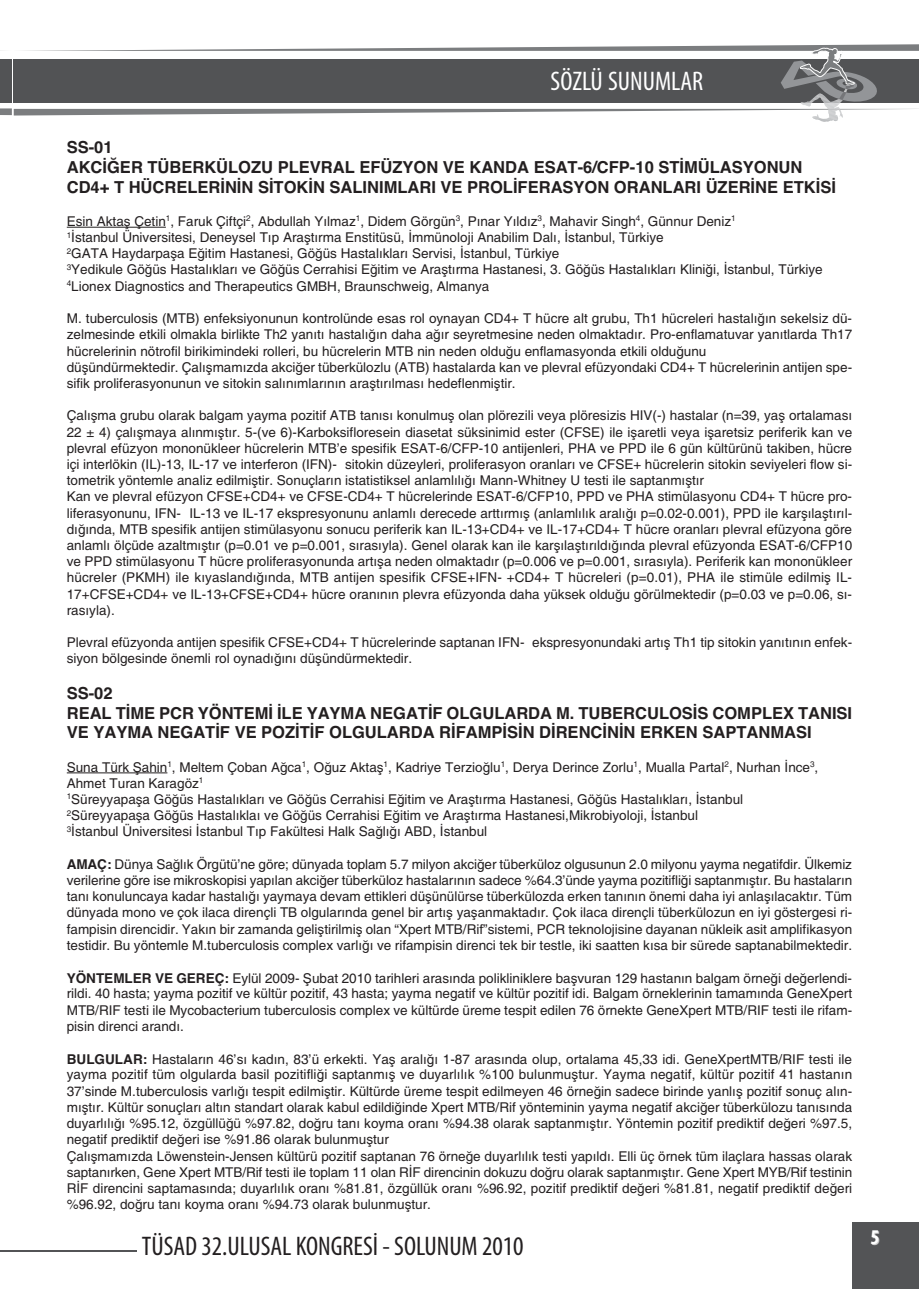
<style>
.page{position:relative;width:919px;height:1289px;background:#fff}
.page>*{position:absolute;margin:0;border:0;box-sizing:border-box;transform-origin:0 0}
.t1{font:condensed 27px "Myriad Pro";color:#231f20}
.t2{font:condensed 27px "Myriad Pro";color:#fff}
.t3{font:700 condensed 21px "Myriad Pro";color:#fff}
.t4{font:700 16.5px/19.8px "Helvetica";color:#231f20}
.t5{font:13.5px/16.2px "Helvetica";color:#231f20}
.s1{font-weight:700}
</style>
<div class="page">
<hr style="left:67px;top:227px;width:99px;height:1px;background:#231f20">
<hr style="left:67px;top:772px;width:100px;height:1px;background:#231f20">
<div style="left:852px;top:1222px;width:66px;height:66px;background:#535456"></div>
<hr style="left:13px;top:1250px;width:124px;height:2px;background:#535456">
<svg style="left:0;top:44px;width:918px;height:78px"></svg>
<svg style="left:0;top:1250px;width:13px;height:2px"></svg>
<h1 class="t2" style="left:550px;top:65px;width:154px">SÖZLÜ SUNUMLAR</h1>
<p class="t4" style="left:67px;top:139px;width:770px">SS-01<br>AKCİĞER TÜBERKÜLOZU PLEVRAL EFÜZYON VE KANDA ESAT-6/CFP-10 STİMÜLASYONUN<br>CD4+ T HÜCRELERİNİN SİTOKİN SALINIMLARI VE PROLİFERASYON ORANLARI ÜZERİNE ETKİSİ</p>
<p class="t5" style="left:67px;top:214px;width:757px">Esin Aktaş Çetin<sup>1</sup>, Faruk Çiftçi<sup>2</sup>, Abdullah Yılmaz<sup>1</sup>, Didem Görgün<sup>3</sup>, Pınar Yıldız<sup>3</sup>, Mahavir Singh<sup>4</sup>, Günnur Deniz<sup>1<br>1</sup>İstanbul Üniversitesi, Deneysel Tıp Araştırma Enstitüsü, İmmünoloji Anabilim Dalı, İstanbul, Türkiye<br><sup>2</sup>GATA Haydarpaşa Eğitim Hastanesi, Göğüs Hastalıkları Servisi, İstanbul, Türkiye<br><sup>3</sup>Yedikule Göğüs Hastalıkları ve Göğüs Cerrahisi Eğitim ve Araştırma Hastanesi, 3. Göğüs Hastalıkları Kliniği, İstanbul, Türkiye <sup>4</sup>Lionex Diagnostics and Therapeutics GMBH, Braunschweig, Almanya</p>
<p class="t5" style="left:67px;top:311px;width:786px">M. tuberculosis (MTB) enfeksiyonunun kontrolünde esas rol oynayan CD4+ T hücre alt grubu, Th1 hücreleri hastalığın sekelsiz dü&shy;zelmesinde etkili olmakla birlikte Th2 yanıtı hastalığın daha ağır seyretmesine neden olmaktadır. Pro-enflamatuvar yanıtlarda Th17 hücrelerinin nötrofil birikimindeki rolleri, bu hücrelerin MTB nin neden olduğu enflamasyonda etkili olduğunu<br>düşündürmektedir. Çalışmamızda akciğer tüberkülozlu (ATB) hastalarda kan ve plevral efüzyondaki CD4+ T hücrelerinin antijen spe&shy;sifik proliferasyonunun ve sitokin salınımlarının araştırılması hedeflenmiştir.</p>
<p class="t5" style="left:67px;top:409px;width:786px">Çalışma grubu olarak balgam yayma pozitif ATB tanısı konulmuş olan plörezili veya plöresizis HIV(-) hastalar (n=39, yaş ortalaması 22 ± 4) çalışmaya alınmıştır. 5-(ve 6)-Karboksifloresein diasetat süksinimid ester (CFSE) ile işaretli veya işaretsiz periferik kan ve plevral efüzyon mononükleer hücrelerin MTB’e spesifik ESAT-6/CFP-10 antijenleri, PHA ve PPD ile 6 gün kültürünü takiben, hücre içi interlökin (IL)-13, IL-17 ve interferon (IFN)-γ sitokin düzeyleri, proliferasyon oranları ve CFSE+ hücrelerin sitokin seviyeleri flow si&shy;tometrik yöntemle analiz edilmiştir. Sonuçların istatistiksel anlamlılığı Mann-Whitney U testi ile saptanmıştır<br>Kan ve plevral efüzyon CFSE+CD4+ ve CFSE-CD4+ T hücrelerinde ESAT-6/CFP10, PPD ve PHA stimülasyonu CD4+ T hücre pro&shy;liferasyonunu, IFN-γ IL-13 ve IL-17 ekspresyonunu anlamlı derecede arttırmış (anlamlılık aralığı p=0.02-0.001), PPD ile karşılaştırıl&shy;dığında, MTB spesifik antijen stimülasyonu sonucu periferik kan IL-13+CD4+ ve IL-17+CD4+ T hücre oranları plevral efüzyona göre anlamlı ölçüde azaltmıştır (p=0.01 ve p=0.001, sırasıyla). Genel olarak kan ile karşılaştırıldığında plevral efüzyonda ESAT-6/CFP10 ve PPD stimülasyonu T hücre proliferasyonunda artışa neden olmaktadır (p=0.006 ve p=0.001, sırasıyla). Periferik kan mononükleer hücreler (PKMH) ile kıyaslandığında, MTB antijen spesifik CFSE+IFN-γ+CD4+ T hücreleri (p=0.01), PHA ile stimüle edilmiş IL-17+CFSE+CD4+ ve IL-13+CFSE+CD4+ hücre oranının plevra efüzyonda daha yüksek olduğu görülmektedir (p=0.03 ve p=0.06, sı&shy;rasıyla).</p>
<p class="t5" style="left:67px;top:635px;width:786px">Plevral efüzyonda antijen spesifik CFSE+CD4+ T hücrelerinde saptanan IFN-γ ekspresyonundaki artış Th1 tip sitokin yanıtının enfek&shy;siyon bölgesinde önemli rol oynadığını düşündürmektedir.</p>
<p class="t4" style="left:67px;top:684px;width:786px">SS-02<br>REAL TİME PCR YÖNTEMİ İLE YAYMA NEGATİF OLGULARDA M. TUBERCULOSİS COMPLEX TANISI<br>VE YAYMA NEGATİF VE POZİTİF OLGULARDA RİFAMPİSİN DİRENCİNİN ERKEN SAPTANMASI</p>
<p class="t5" style="left:67px;top:760px;width:753px">Suna Türk Şahin<sup>1</sup>, Meltem Çoban Ağca<sup>1</sup>, Oğuz Aktaş<sup>1</sup>, Kadriye Terzioğlu<sup>1</sup>, Derya Derince Zorlu<sup>1</sup>, Mualla Partal<sup>2</sup>, Nurhan İnce<sup>3</sup>, Ahmet Turan Karagöz<sup>1<br>1</sup>Süreyyapaşa Göğüs Hastalıkları ve Göğüs Cerrahisi Eğitim ve Araştırma Hastanesi, Göğüs Hastalıkları, İstanbul <sup>2</sup>Süreyyapaşa Göğüs Hastalıklaı ve Göğüs Cerrahisi Eğitim ve Araştırma Hastanesi,Mikrobiyoloji, İstanbul<br><sup>3</sup>İstanbul Üniversitesi İstanbul Tıp Fakültesi Halk Sağlığı ABD, İstanbul</p>
<p class="t5" style="left:67px;top:857px;width:786px;text-align:justify"><span class="s1">AMAÇ:</span> Dünya Sağlık Örgütü’ne göre; dünyada toplam 5.7 milyon akciğer tüberküloz olgusunun 2.0 milyonu yayma negatifdir. Ülkemiz verilerine göre ise mikroskopisi yapılan akciğer tüberküloz hastalarının sadece %64.3’ünde yayma pozitifliği saptanmıştır. Bu hastaların tanı konuluncaya kadar hastalığı yaymaya devam ettikleri düşünülürse tüberkülozda erken tanının önemi daha iyi anlaşılacaktır. Tüm dünyada mono ve çok ilaca dirençli TB olgularında genel bir artış yaşanmaktadır. Çok ilaca dirençli tüberkülozun en iyi göstergesi ri&shy;fampisin direncidir. Yakın bir zamanda geliştirilmiş olan “Xpert MTB/Rif”sistemi, PCR teknolojisine dayanan nükleik asit amplifikasyon testidir. Bu yöntemle M.tuberculosis complex varlığı ve rifampisin direnci tek bir testle, iki saatten kısa bir sürede saptanabilmektedir.</p>
<p class="t5" style="left:67px;top:971px;width:786px;text-align:justify"><span class="s1">YÖNTEMLER VE GEREÇ:</span> Eylül 2009- Şubat 2010 tarihleri arasında polikliniklere başvuran 129 hastanın balgam örneği değerlendi&shy;rildi. 40 hasta; yayma pozitif ve kültür pozitif, 43 hasta; yayma negatif ve kültür pozitif idi. Balgam örneklerinin tamamında GeneXpert MTB/RIF testi ile Mycobacterium tuberculosis complex ve kültürde üreme tespit edilen 76 örnekte GeneXpert MTB/RIF testi ile rifam&shy;pisin direnci arandı.</p>
<p class="t5" style="left:67px;top:1052px;width:786px"><span class="s1">BULGULAR:</span> Hastaların 46’sı kadın, 83’ü erkekti. Yaş aralığı 1-87 arasında olup, ortalama 45,33 idi. GeneXpertMTB/RIF testi ile yayma pozitif tüm olgularda basil pozitifliği saptanmış ve duyarlılık %100 bulunmuştur. Yayma negatif, kültür pozitif 41 hastanın 37’sinde M.tuberculosis varlığı tespit edilmiştir. Kültürde üreme tespit edilmeyen 46 örneğin sadece birinde yanlış pozitif sonuç alın&shy;mıştır. Kültür sonuçları altın standart olarak kabul edildiğinde Xpert MTB/Rif yönteminin yayma negatif akciğer tüberkülozu tanısında duyarlılığı %95.12, özgüllüğü %97.82, doğru tanı koyma oranı %94.38 olarak saptanmıştır. Yöntemin pozitif prediktif değeri %97.5, negatif prediktif değeri ise %91.86 olarak bulunmuştur<br>Çalışmamızda Löwenstein-Jensen kültürü pozitif saptanan 76 örneğe duyarlılık testi yapıldı. Elli üç örnek tüm ilaçlara hassas olarak saptanırken, Gene Xpert MTB/Rif testi ile toplam 11 olan RİF direncinin dokuzu doğru olarak saptanmıştır. Gene Xpert MYB/Rif testinin RİF direncini saptamasında; duyarlılık oranı %81.81, özgüllük oranı %96.92, pozitif prediktif değeri %81.81, negatif prediktif değeri %96.92, doğru tanı koyma oranı %94.73 olarak bulunmuştur.</p>
<h1 class="t1" style="left:142px;top:1229px;width:383px">TÜSAD 32.ULUSAL KONGRESİ - SOLUNUM 2010</h1>
<h2 class="t3" style="left:870px;top:1224px;width:10px">5</h2>
</div>
